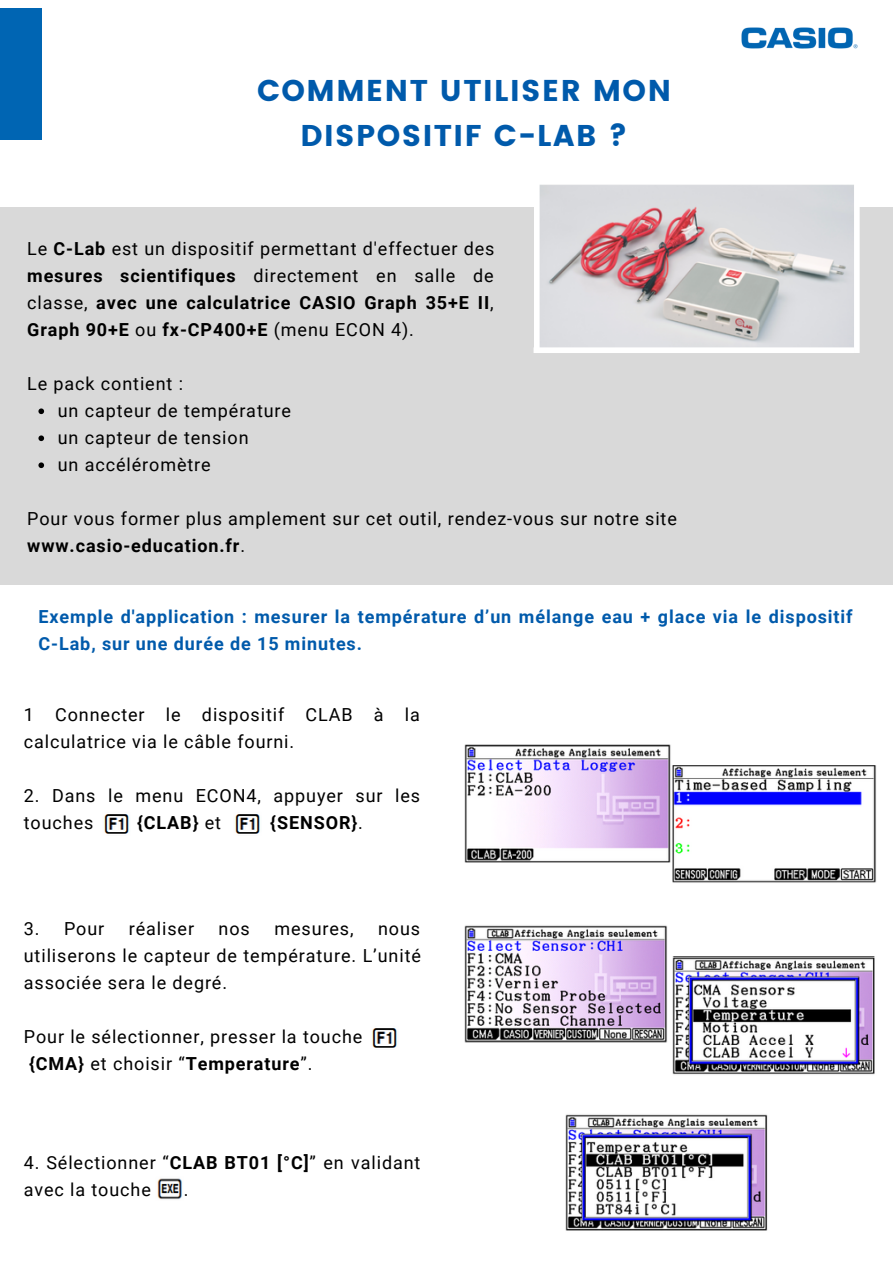
<style>
.page{position:relative;width:893px;height:1264px;background:#fff}
.page>*{position:absolute;margin:0;border:0;box-sizing:border-box;transform-origin:0 0}
.t1{font:30px/45px "Poppins";letter-spacing:.05em;color:#005aab;text-align:center}
.t2{font:18px/27px "Roboto";letter-spacing:.05em;color:#000}
.t3{font:700 18px/27px "Roboto";letter-spacing:.05em;color:#005aab}
.t4{font:700 18px "Roboto";letter-spacing:.05em;color:#000}
.s1{font-weight:700}
.s2{font-weight:400}
</style>
<div class="page">
<div style="left:0;top:8px;width:42px;height:132px;background:#0065b3"></div>
<img style="left:741px;top:27px;width:116px;height:22px">
<div style="left:0;top:207px;width:892px;height:378px;background:#d9d9d9"></div>
<img style="left:464px;top:744px;width:207px;height:118px">
<img style="left:672px;top:765px;width:204px;height:118px">
<img style="left:464px;top:925px;width:203px;height:117px">
<img style="left:672px;top:956px;width:203px;height:119px">
<img style="left:565px;top:1114px;width:203px;height:117px">
<img style="left:104px;top:814px;width:25px;height:20px">
<img style="left:235px;top:814px;width:25px;height:20px">
<img style="left:372px;top:1028px;width:25px;height:20px">
<img style="left:157px;top:1178px;width:25px;height:21px">
<img style="left:539px;top:184px;width:314px;height:163px">
<svg style="left:38px;top:408px;width:6px;height:6px"></svg>
<svg style="left:38px;top:435px;width:6px;height:6px"></svg>
<svg style="left:38px;top:462px;width:6px;height:6px"></svg>
<div style="left:534px;top:170px;width:5px;height:180px;background:#fff"></div>
<div style="left:533px;top:347px;width:321px;height:6px;background:#fff"></div>
<div style="left:853px;top:173px;width:6px;height:180px;background:#fff"></div>
<h1 class="t1" style="left:257px;top:68px;width:415px">COMMENT UTILISER MON<br>DISPOSITIF C-LAB ?</h1>
<p class="t2" style="left:27px;top:236px;width:469px;text-align:justify">Le <span class="s1">C-Lab</span> est un dispositif permettant d'effectuer des <span class="s1">mesures scientifiques</span> directement en salle de classe, <span class="s1">avec une calculatrice CASIO Graph 35+E II</span>, <span class="s1">Graph 90+E</span> ou <span class="s1">fx-CP400+E</span> (menu ECON 4).</p>
<p class="t2" style="left:27px;top:371px;width:157px">Le pack contient :</p>
<p class="t2" style="left:58px;top:398px;width:235px">un capteur de température un capteur de tension<br>un accéléromètre</p>
<p class="t2" style="left:27px;top:506px;width:651px">Pour vous former plus amplement sur cet outil, rendez-vous sur notre site <span class="s1">www.casio-education.fr</span>.</p>
<p class="t3" style="left:39px;top:603px;width:815px">Exemple d'application : mesurer la température d’un mélange eau + glace via le dispositif<br>C-Lab, sur une durée de 15 minutes.</p>
<p class="t2" style="left:24px;top:701px;width:397px">1 Connecter le dispositif CLAB à la calculatrice via le câble fourni.</p>
<p class="t2" style="left:24px;top:782px;width:398px">2. Dans le menu ECON4, appuyer sur les touches</p>
<p class="t4" style="left:137px;top:812px;width:86px">{CLAB} <span class="s2">et</span></p>
<p class="t4" style="left:270px;top:812px;width:94px">{SENSOR}<span class="s2">.</span></p>
<p class="t2" style="left:24px;top:915px;width:82px">3. Pour</p>
<p class="t2" style="left:129px;top:915px;width:67px">réaliser</p>
<p class="t2" style="left:219px;top:915px;width:33px">nos</p>
<p class="t2" style="left:274px;top:915px;width:81px">mesures,</p>
<p class="t2" style="left:24px;top:915px;width:398px;text-align:justify;text-indent:354px">nous utiliserons le capteur de température. L’unité associée sera le degré.</p>
<p class="t2" style="left:24px;top:1023px;width:340px">Pour le sélectionner, presser la touche <span class="s1">{CMA}</span> et choisir “<span class="s1">Temperature</span>”.</p>
<p class="t2" style="left:24px;top:1148px;width:398px">4. Sélectionner “<span class="s1">CLAB BT01 [°C]</span>” en validant avec la touche</p>
<p class="t2" style="left:184px;top:1175px;width:6px">.</p>
</div>
